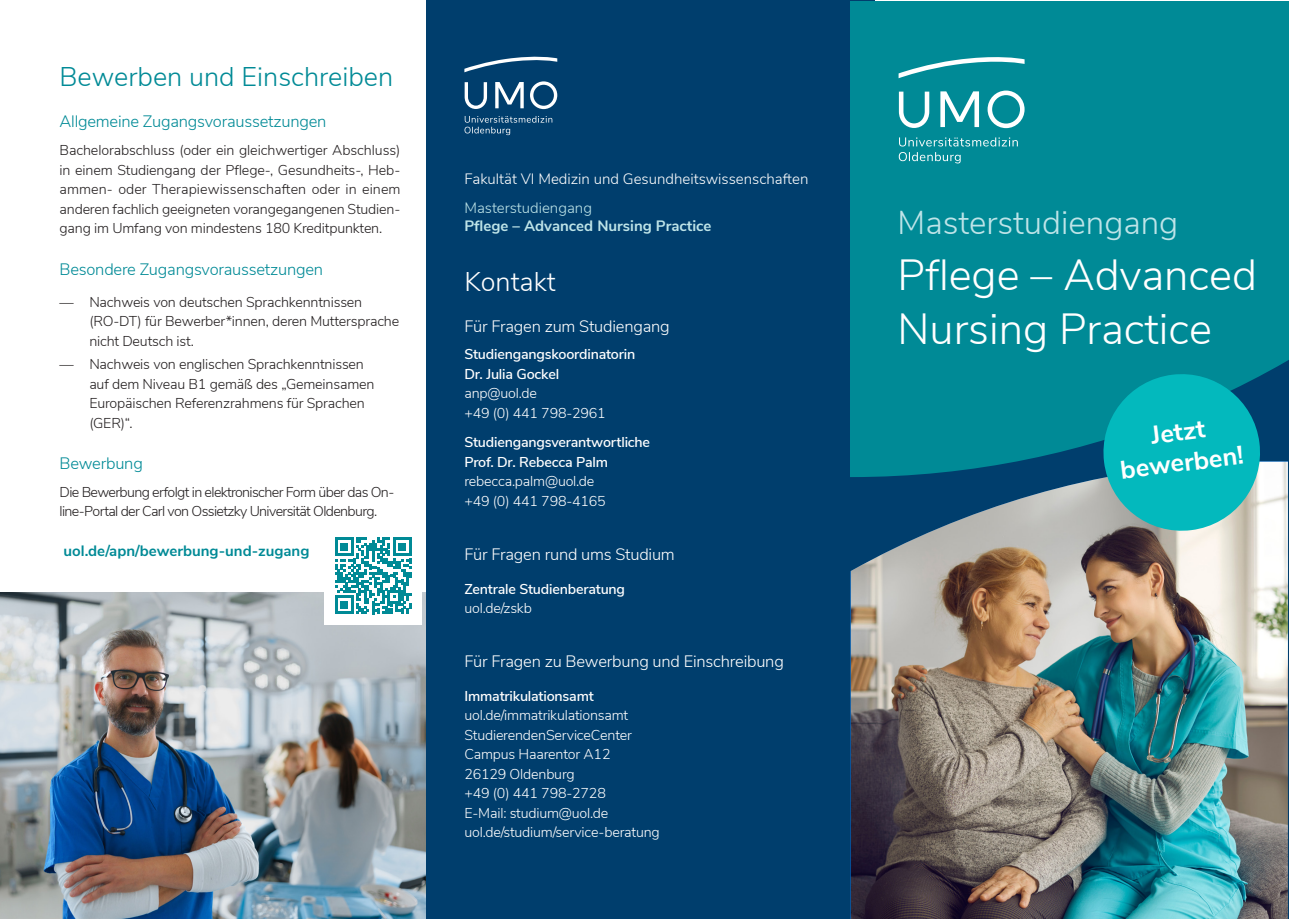
<style>
.page{position:relative;width:1289px;height:919px;background:#fff}
.page>*{position:absolute;margin:0;border:0;box-sizing:border-box;transform-origin:0 0}
.t1{font:300 43.5px/54px "Nunito Sans";color:#fff}
.t2{font:300 33px "Nunito Sans";color:#bee4e8}
.t3{font:300 27px "Nunito Sans";color:#008a96}
.t4{font:300 27px "Nunito Sans";color:#fff}
.t5{font:700 25.5px/30.6px "Nunito Sans";color:#fff;text-align:center}
.t6{font:300 16.5px "Nunito Sans";letter-spacing:-.015em;color:#fff}
.t7{font:300 16.5px "Nunito Sans";letter-spacing:-.015em;color:#008a96}
.t8{font:300 15px "Nunito Sans";color:#fff}
.t9{font:700 15px "Nunito Sans";color:#008a96}
.t10{font:700 15px "Nunito Sans";color:#bee4e8}
.t11{font:300 15px "Nunito Sans";color:#bee4e8}
.t12{font:300 14.25px/19.5px "Nunito Sans";letter-spacing:-.015em;color:#231f20}
.t13{font:300 14.25px/19.5px "Nunito Sans";letter-spacing:-.015em;color:#fff}
.t14{font:600 14.25px/19.5px "Nunito Sans";letter-spacing:-.015em;color:#fff}
.t15{font:300 14.25px/19.5px "Nunito Sans";letter-spacing:-.045em;color:#231f20}
.s1{font-weight:400}
</style>
<div class="page">
<img style="left:0;top:592px;width:426px;height:326px">
<div style="left:426px;top:0;width:448px;height:918px;background:#003e6d"></div>
<div style="left:850px;top:1px;width:438px;height:476px;background:#008a96"></div>
<img style="left:850px;top:461px;width:437px;height:457px">
<svg style="left:1098px;top:369px;width:166px;height:166px;background:#1daeb3"></svg>
<div style="left:324px;top:527px;width:98px;height:97px;background:#fff"></div>
<svg style="left:335px;top:537px;width:76px;height:77px"></svg>
<svg style="left:898px;top:54px;width:126px;height:24px"></svg>
<svg style="left:898px;top:92px;width:31px;height:36px"></svg>
<svg style="left:987px;top:91px;width:37px;height:37px"></svg>
<svg style="left:940px;top:91px;width:39px;height:36px"></svg>
<svg style="left:898px;top:152px;width:62px;height:11px"></svg>
<svg style="left:899px;top:137px;width:118px;height:9px"></svg>
<svg style="left:464px;top:56px;width:93px;height:16px"></svg>
<svg style="left:464px;top:82px;width:23px;height:27px"></svg>
<svg style="left:530px;top:81px;width:27px;height:28px"></svg>
<svg style="left:495px;top:82px;width:28px;height:26px"></svg>
<svg style="left:464px;top:116px;width:88px;height:19px"></svg>
<h3 class="t3" style="left:60px;top:57px;width:335px">Bewerben und Einschreiben</h3>
<p class="t7" style="left:60px;top:110px;width:268px">Allgemeine Zugangsvoraussetzungen</p>
<p class="t12" style="left:60px;top:140px;width:342px;text-align:justify">Bachelorabschluss (oder ein gleichwertiger Abschluss) in einem Studiengang der Pflege-, Gesundheits-, Heb&shy;ammen- oder Therapiewissenschaften oder in einem anderen fachlich geeigneten vorangegangenen Studien&shy;gang im Umfang von mindestens 180 Kreditpunkten.</p>
<p class="t7" style="left:60px;top:257px;width:265px">Besondere Zugangsvoraussetzungen</p>
<p class="t12" style="left:89px;top:291px;width:311px;text-indent:-30px"><span class="s1">—</span> Nachweis von deutschen Sprachkenntnissen (RO-DT) für Bewerber*innen, deren Muttersprache nicht Deutsch ist.</p>
<p class="t12" style="left:89px;top:353px;width:286px;text-indent:-30px"><span class="s1">—</span> Nachweis von englischen Sprachkenntnissen auf dem Niveau B1 gemäß des „Gemeinsamen Europäischen Referenzrahmens für Sprachen (GER)“.</p>
<p class="t7" style="left:60px;top:451px;width:85px">Bewerbung</p>
<p class="t15" style="left:60px;top:481px;width:336px">Die Bewerbung erfolgt in elektronischer Form über das On&shy;line-Portal der Carl von Ossietzky Universität Oldenburg.</p>
<p class="t9" style="left:64px;top:539px;width:247px">uol.de/apn/bewerbung-und-zugang</p>
<p class="t8" style="left:464px;top:168px;width:345px">Fakultät VI Medizin und Gesundheitswissenschaften</p>
<p class="t11" style="left:464px;top:197px;width:129px">Masterstudiengang</p>
<p class="t10" style="left:464px;top:215px;width:249px">Pflege – Advanced Nursing Practice</p>
<h3 class="t4" style="left:464px;top:262px;width:93px">Kontakt</h3>
<p class="t6" style="left:464px;top:314px;width:207px">Für Fragen zum Studiengang</p>
<p class="t14" style="left:464px;top:344px;width:172px">Studiengangskoordinatorin<br>Dr. Julia Gockel</p>
<p class="t13" style="left:464px;top:383px;width:143px">anp@uol.de<br>+49 (0) 441 798-2961</p>
<p class="t14" style="left:464px;top:431px;width:187px">Studiengangsverantwortliche<br>Prof. Dr. Rebecca Palm</p>
<p class="t13" style="left:464px;top:470px;width:143px">rebecca.palm@uol.de +49 (0) 441 798-4165</p>
<p class="t6" style="left:464px;top:542px;width:212px">Für Fragen rund ums Studium</p>
<p class="t14" style="left:464px;top:578px;width:162px">Zentrale Studienberatung</p>
<p class="t13" style="left:464px;top:597px;width:69px">uol.de/zskb</p>
<p class="t6" style="left:464px;top:649px;width:321px">Für Fragen zu Bewerbung und Einschreibung</p>
<p class="t14" style="left:464px;top:685px;width:131px">Immatrikulationsamt</p>
<p class="t13" style="left:464px;top:704px;width:197px">uol.de/immatrikulationsamt<br>StudierendenServiceCenter<br>Campus Haarentor A12<br>26129 Oldenburg<br>+49 (0) 441 798-2728<br>E-Mail: studium@uol.de uol.de/studium/service-beratung</p>
<h2 class="t2" style="left:897px;top:199px;width:282px">Masterstudiengang</h2>
<h1 class="t1" style="left:897px;top:245px;width:361px">Pflege – Advanced<br>Nursing Practice</h1>
<h3 class="t5" style="left:1114px;top:422px;width:125px;rotate:-7deg">Jetzt bewerben!</h3>
</div>
